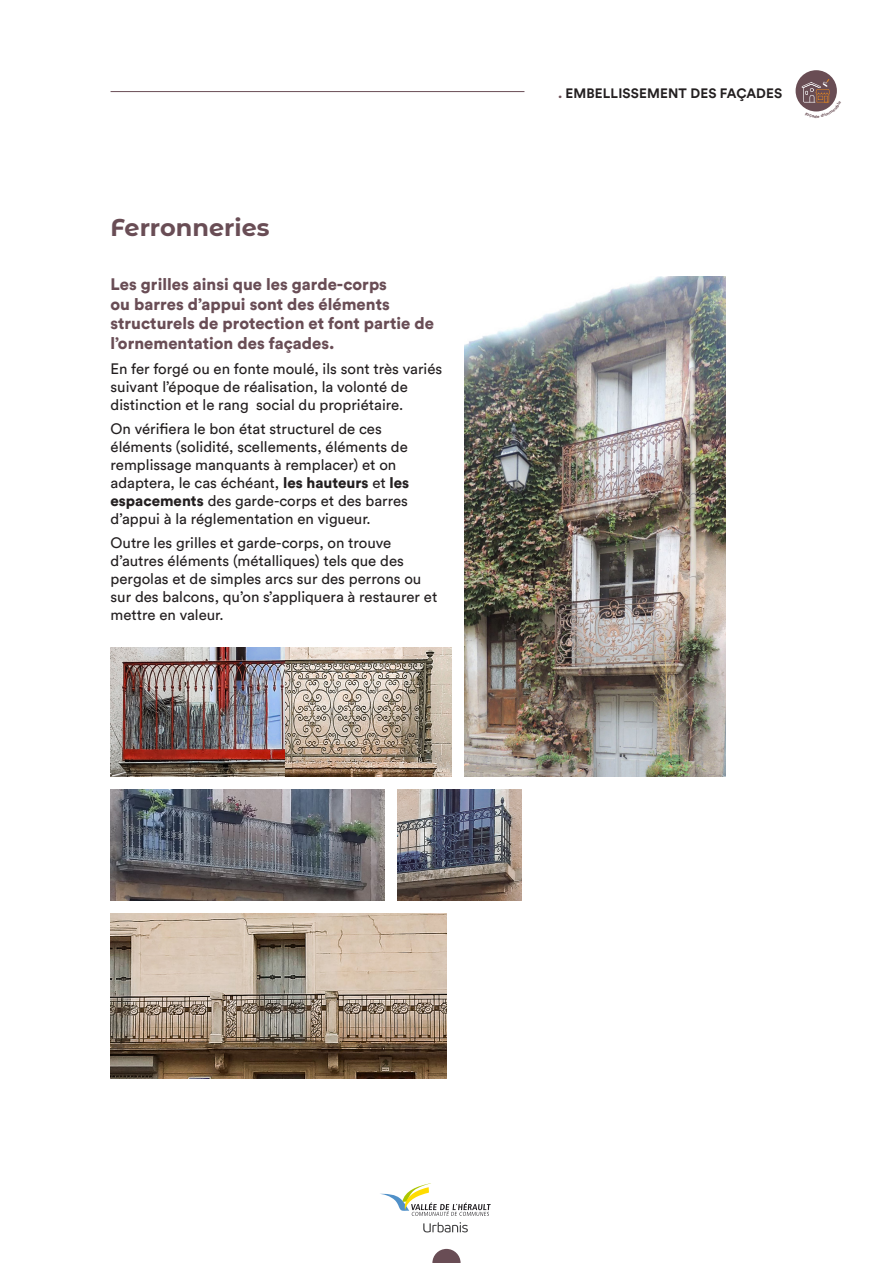
<style>
.page{position:relative;width:893px;height:1263px;background:#fff}
.page>*{position:absolute;margin:0;border:0;box-sizing:border-box;transform-origin:0 0}
.t1{font:700 24px "Montserrat Alternates";color:#694d55}
.Corps_de_texte{font:900 16.5px/19.8px "Circular Std";color:#694d55}
.Corps_de_texte-2{font:15px/18px "Circular Std";color:#231f20}
.t2{font:700 13.5px "Circular Std";letter-spacing:.01em;color:#231f20}
.s1{font-weight:900}
.s2{font-family:"Montserrat Alternates";color:#694d55}
</style>
<div class="page">
<svg style="left:432px;top:1249px;width:29px;height:14px"></svg>
<hr style="left:111px;top:91px;width:413px;height:1px;background:#694d55">
<svg style="left:380px;top:1183px;width:111px;height:33px"></svg>
<svg style="left:423px;top:1222px;width:45px;height:10px"></svg>
<div style="left:796px;top:70px;width:41px;height:41px;background:#694d54;border-radius:50%"></div>
<img style="left:111px;top:647px;width:341px;height:129px">
<img style="left:464px;top:276px;width:262px;height:500px">
<img style="left:111px;top:789px;width:273px;height:111px">
<img style="left:397px;top:789px;width:124px;height:111px">
<img style="left:111px;top:913px;width:335px;height:166px">
<svg style="left:801px;top:79px;width:36px;height:33px"></svg>
<p class="t1" style="left:111px;top:211px;width:161px">Ferronneries</p>
<p class="Corps_de_texte" style="left:111px;top:274px;width:325px">Les grilles ainsi que les garde-corps<br>ou barres d’appui sont des éléments structurels de protection et font partie de l’ornementation des façades.</p>
<p class="Corps_de_texte-2" style="left:111px;top:359px;width:333px">En fer forgé ou en fonte moulé, ils sont très variés suivant l’époque de réalisation, la volonté de distinction et le rang social du propriétaire.</p>
<p class="Corps_de_texte-2" style="left:111px;top:419px;width:300px">On vérifiera le bon état structurel de ces éléments (solidité, scellements, éléments de remplissage manquants à remplacer) et on adaptera, le cas échéant, <span class="s1">les hauteurs</span> et <span class="s1">les espacements</span> des garde-corps et des barres d’appui à la réglementation en vigueur.</p>
<p class="Corps_de_texte-2" style="left:111px;top:534px;width:328px">Outre les grilles et garde-corps, on trouve d’autres éléments (métalliques) tels que des pergolas et de simples arcs sur des perrons ou sur des balcons, qu’on s’appliquera à restaurer et mettre en valeur.</p>
<p class="t2" style="left:559px;top:85px;width:225px"><span class="s2">.</span> EMBELLISSEMENT DES FAÇADES</p>
</div>
